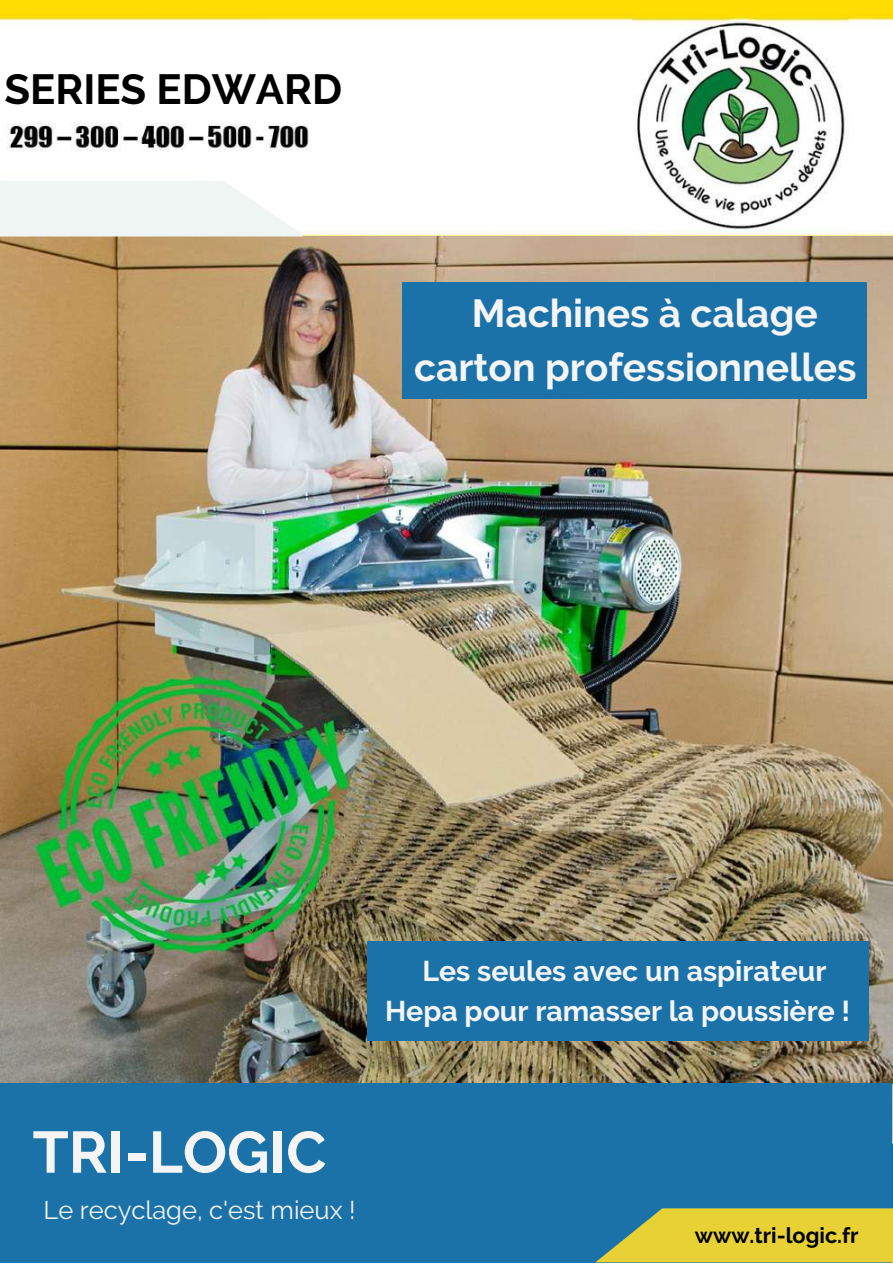
<style>
.page{position:relative;width:893px;height:1264px;background:#fff}
.page>*{position:absolute;margin:0;border:0;box-sizing:border-box;transform-origin:0 0}
.t1{font:700 58.5px "Raleway";color:#f5f5f5}
.t2{font:700 42px "Raleway";color:#000}
.t3{font:700 39px/54px "Raleway";color:#f5f5f5;text-align:center}
.t4{font:700 28.5px/39.3px "Raleway";color:#f5f5f5;text-align:center}
.t5{font:25.5px "Raleway";color:#f5f5f5}
.t6{font:700 21.75px "Raleway";color:#000}
</style>
<div class="page">
<img style="left:0;top:0;width:892px;height:1208px">
<img style="left:0;top:236px;width:892px;height:847px">
<div style="left:0;top:1083px;width:891px;height:179px;background:#1b72a9"></div>
<svg style="left:0;top:181px;width:303px;height:55px"></svg>
<div style="left:402px;top:283px;width:465px;height:116px;background:#1b72a9"></div>
<div style="left:0;top:56px;width:601px;height:66px;background:#fff"></div>
<svg style="left:596px;top:1208px;width:296px;height:54px;background:#cec542"></svg>
<div style="left:367px;top:941px;width:501px;height:99px;background:#1b72a9"></div>
<h2 class="t2" style="left:4px;top:65px;width:339px">SERIES EDWARD</h2>
<h3 class="t3" style="left:414px;top:286px;width:444px">Machines à calage carton professionnelles</h3>
<p class="t4" style="left:385px;top:951px;width:467px">Les seules avec un aspirateur<br>Hepa pour ramasser la poussière !</p>
<h1 class="t1" style="left:33px;top:1117px;width:295px">TRI-LOGIC</h1>
<p class="t5" style="left:43px;top:1194px;width:313px">Le recyclage, c'est mieux !</p>
<p class="t6" style="left:695px;top:1222px;width:165px">www.tri-logic.fr</p>
</div>
